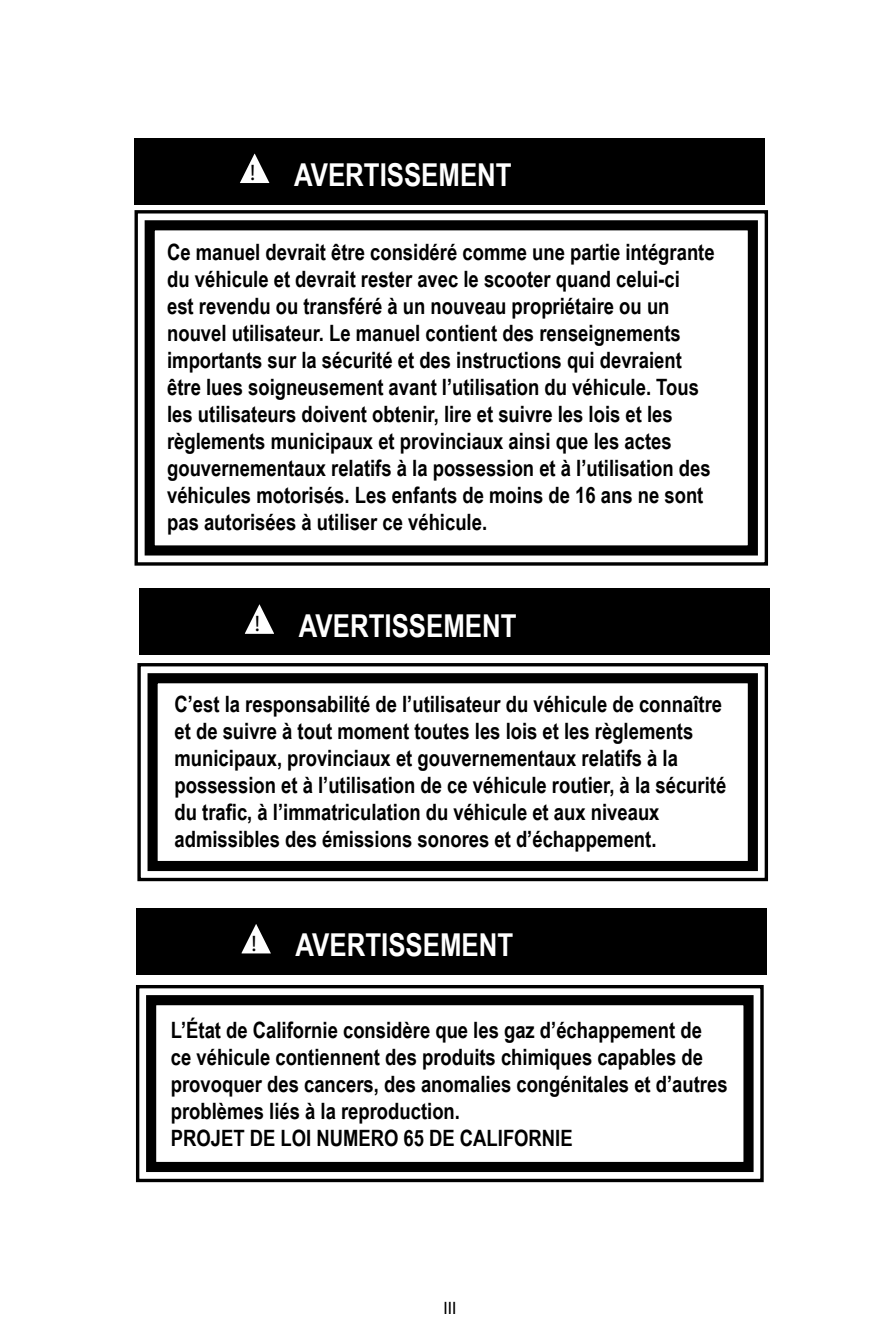
<style>
.page{position:relative;width:891px;height:1337px;background:#fff}
.page>*{position:absolute;margin:0;border:0;box-sizing:border-box;transform-origin:0 0}
.t1{font:700 31.5px "Arial Narrow";color:#fff}
.t2{font:700 22.5px/27px "Arial Narrow";color:#000}
.t3{font:22.5px "Myriad Pro";color:#000}
.t4{font:18px "Myriad Pro";color:#000}
</style>
<div class="page">
<svg style="left:134px;top:210px;width:635px;height:356px"></svg>
<div style="left:145px;top:220px;width:613px;height:335px;border:10px solid #000"></div>
<div style="left:134px;top:138px;width:631px;height:66px;background:#000"></div>
<svg style="left:240px;top:153px;width:30px;height:30px"></svg>
<svg style="left:137px;top:663px;width:632px;height:219px"></svg>
<div style="left:148px;top:673px;width:610px;height:198px;border:10px solid #000"></div>
<svg style="left:136px;top:985px;width:628px;height:198px"></svg>
<div style="left:146px;top:995px;width:608px;height:177px;border:10px solid #000"></div>
<div style="left:139px;top:588px;width:631px;height:67px;background:#000"></div>
<svg style="left:244px;top:604px;width:30px;height:30px"></svg>
<div style="left:136px;top:908px;width:630px;height:66px;background:#000"></div>
<svg style="left:241px;top:924px;width:30px;height:30px"></svg>
<p class="t3" style="left:250px;top:159px;width:7px">!</p>
<h1 class="t1" style="left:294px;top:151px;width:219px">AVERTISSEMENT</h1>
<p class="t2" style="left:167px;top:237px;width:549px">Ce manuel devrait être considéré comme une partie intégrante du véhicule et devrait rester avec le scooter quand celui-ci<br>est revendu ou transféré à un nouveau propriétaire ou un nouvel utilisateur. Le manuel contient des renseignements importants sur la sécurité et des instructions qui devraient être lues soigneusement avant l’utilisation du véhicule. Tous les utilisateurs doivent obtenir, lire et suivre les lois et les règlements municipaux et provinciaux ainsi que les actes gouvernementaux relatifs à la possession et à l’utilisation des véhicules motorisés. Les enfants de moins de 16 ans ne sont pas autorisées à utiliser ce véhicule.</p>
<p class="t3" style="left:255px;top:609px;width:7px">!</p>
<h1 class="t1" style="left:299px;top:601px;width:219px">AVERTISSEMENT</h1>
<p class="t2" style="left:175px;top:689px;width:553px">C’est la responsabilité de l’utilisateur du véhicule de connaître et de suivre à tout moment toutes les lois et les règlements municipaux, provinciaux et gouvernementaux relatifs à la possession et à l’utilisation de ce véhicule routier, à la sécurité du trafic, à l’immatriculation du véhicule et aux niveaux admissibles des émissions sonores et d’échappement.</p>
<p class="t3" style="left:252px;top:929px;width:7px">!</p>
<h1 class="t1" style="left:296px;top:921px;width:219px">AVERTISSEMENT</h1>
<p class="t2" style="left:171px;top:1015px;width:558px">L’État de Californie considère que les gaz d’échappement de ce véhicule contiennent des produits chimiques capables de provoquer des cancers, des anomalies congénitales et d’autres problèmes liés à la reproduction.<br>PROJET DE LOI NUMERO 65 DE CALIFORNIE</p>
<p class="t4" style="left:444px;top:1297px;width:14px">III</p>
</div>
